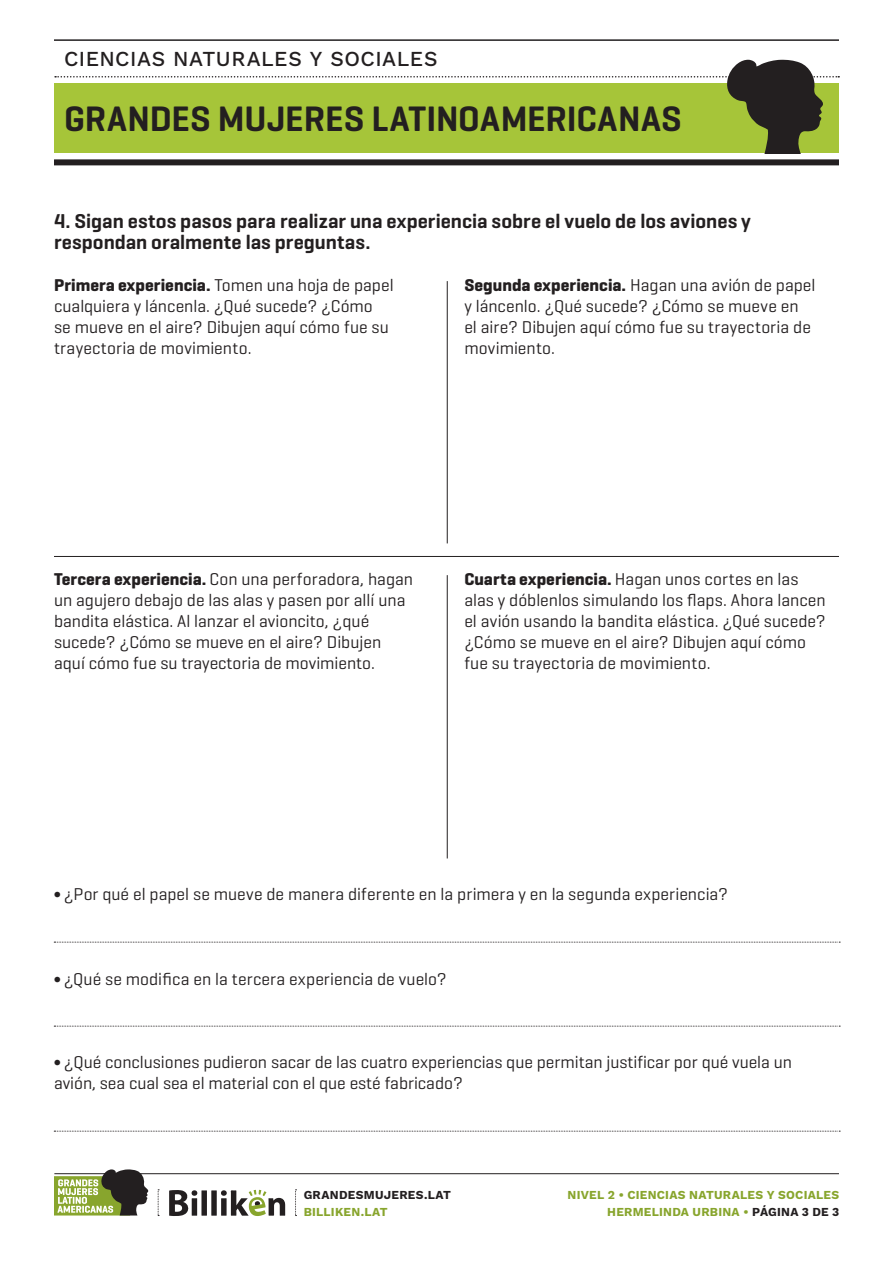
<style>
.page{position:relative;width:893px;height:1263px;background:#fff}
.page>*{position:absolute;margin:0;border:0;box-sizing:border-box;transform-origin:0 0}
.t1{font:600 36px "Geogrotesque";color:#231f20}
.t2{font:21px "Work Sans";letter-spacing:.025em;color:#231f20}
._1_2_3{font:600 20.4px/21px "Geogrotesque";color:#231f20}
.TEXTO_BASE{font:17.4px/21px "Geogrotesque";color:#231f20}
.t3{font:12px/17px "Work Sans";letter-spacing:.02em;color:#88a52d;text-align:right}
.t4{font:12px "Work Sans";letter-spacing:.025em;color:#231f20}
.s1{font-weight:700}
.s2{color:#231f20}
</style>
<div class="page">
<div style="left:54px;top:159px;width:785px;height:6px;background:#231f20"></div>
<hr style="left:54px;top:39px;width:785px;height:2px;background:#231f20">
<svg style="left:55px;top:60px;width:784px;height:93px"></svg>
<hr style="left:54px;top:1173px;width:785px;height:1px;background:#231f20">
<svg style="left:169px;top:1190px;width:116px;height:26px"></svg>
<svg style="left:158px;top:1189px;width:1px;height:27px"></svg>
<svg style="left:295px;top:1189px;width:2px;height:27px"></svg>
<svg style="left:54px;top:1169px;width:95px;height:46px"></svg>
<hr style="left:447px;top:281px;width:1px;height:262px;background:#231f20">
<hr style="left:447px;top:575px;width:1px;height:283px;background:#231f20">
<hr style="left:54px;top:556px;width:785px;height:1px;background:#231f20">
<svg style="left:54px;top:942px;width:786px;height:1px"></svg>
<svg style="left:54px;top:1026px;width:786px;height:1px"></svg>
<svg style="left:54px;top:1131px;width:786px;height:1px"></svg>
<p class="t2" style="left:64px;top:43px;width:375px">CIENCIAS NATURALES Y SOCIALES</p>
<h1 class="t1" style="left:64px;top:96px;width:619px">GRANDES MUJERES LATINOAMERICANAS</h1>
<p class="_1_2_3" style="left:54px;top:211px;width:698px">4. Sigan estos pasos para realizar una experiencia sobre el vuelo de los aviones y respondan oralmente las preguntas.</p>
<p class="TEXTO_BASE" style="left:54px;top:274px;width:341px"><span class="s1">Primera experiencia.</span> Tomen una hoja de papel cualquiera y láncenla. ¿Qué sucede? ¿Cómo se mueve en el aire? Dibujen aquí cómo fue su trayectoria de movimiento.</p>
<p class="TEXTO_BASE" style="left:464px;top:274px;width:353px"><span class="s1">Segunda experiencia.</span> Hagan una avión de papel y láncenlo. ¿Qué sucede? ¿Cómo se mueve en el aire? Dibujen aquí cómo fue su trayectoria de movimiento.</p>
<p class="TEXTO_BASE" style="left:54px;top:568px;width:361px"><span class="s1">Tercera experiencia.</span> Con una perforadora, hagan un agujero debajo de las alas y pasen por allí una bandita elástica. Al lanzar el avioncito, ¿qué sucede? ¿Cómo se mueve en el aire? Dibujen aquí cómo fue su trayectoria de movimiento.</p>
<p class="TEXTO_BASE" style="left:464px;top:568px;width:363px"><span class="s1">Cuarta experiencia.</span> Hagan unos cortes en las alas y dóblenlos simulando los flaps. Ahora lancen el avión usando la bandita elástica. ¿Qué sucede? ¿Cómo se mueve en el aire? Dibujen aquí cómo fue su trayectoria de movimiento.</p>
<p class="TEXTO_BASE" style="left:54px;top:883px;width:675px">∫ ¿Por qué el papel se mueve de manera diferente en la primera y en la segunda experiencia?</p>
<p class="TEXTO_BASE" style="left:54px;top:967px;width:394px">∫ ¿Qué se modifica en la tercera experiencia de vuelo?</p>
<p class="TEXTO_BASE" style="left:54px;top:1051px;width:740px">∫ ¿Qué conclusiones pudieron sacar de las cuatro experiencias que permitan justificar por qué vuela un avión, sea cual sea el material con el que esté fabricado?</p>
<p class="t4" style="left:304px;top:1185px;width:149px">GRANDESMUJERES.LAT</p>
<p class="t3" style="left:304px;top:1202px;width:86px">BILLIKEN.LAT</p>
<p class="t3" style="left:568px;top:1185px;width:273px">NIVEL 2 • CIENCIAS NATURALES Y SOCIALES<br>HERMELINDA URBINA • <span class="s2">PÁGINA 3 DE 3</span></p>
</div>
